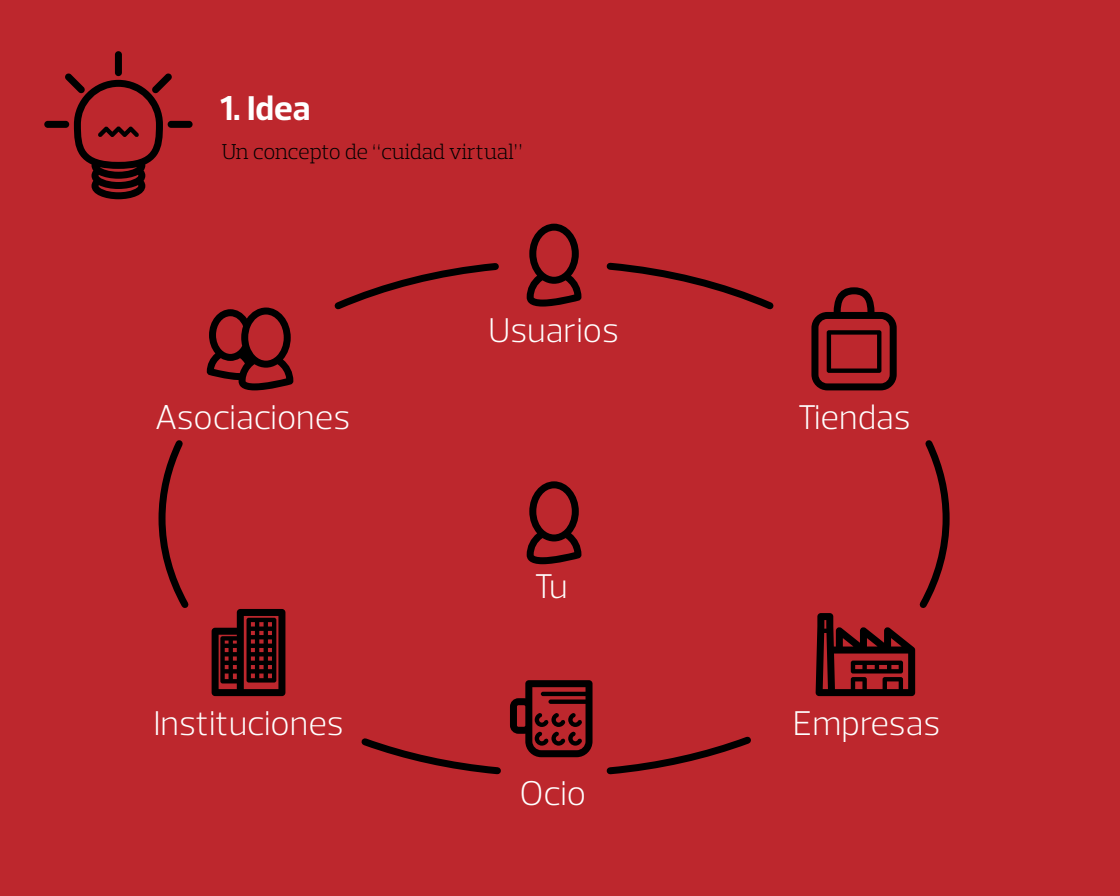
<style>
.page{position:relative;width:1120px;height:896px;background:#bd272d}
.page>*{position:absolute;margin:0;border:0;box-sizing:border-box;transform-origin:0 0}
.t1{font:300 35px "Prelo";color:#fff}
.t2{font:700 35px "Prelo";color:#fff}
.t3{font:300 21.88px "Prelo Slab";letter-spacing:-.01em;color:#000}
</style>
<div class="page">
<svg style="left:527px;top:481px;width:54px;height:83px"></svg>
<svg style="left:527px;top:224px;width:54px;height:83px"></svg>
<svg style="left:207px;top:308px;width:86px;height:82px"></svg>
<svg style="left:811px;top:287px;width:86px;height:103px"></svg>
<svg style="left:212px;top:609px;width:73px;height:87px"></svg>
<div style="left:168px;top:121px;width:25px;height:7px;background:#000;border-radius:4px"></div>
<div style="left:115px;top:51px;width:7px;height:25px;background:#000;border-radius:4px"></div>
<div style="left:44px;top:121px;width:25px;height:7px;background:#000;border-radius:4px"></div>
<svg style="left:65px;top:73px;width:107px;height:126px"></svg>
<svg style="left:606px;top:262px;width:168px;height:48px"></svg>
<svg style="left:334px;top:263px;width:165px;height:47px"></svg>
<svg style="left:158px;top:440px;width:31px;height:168px"></svg>
<svg style="left:361px;top:680px;width:232px;height:95px"></svg>
<svg style="left:606px;top:736px;width:145px;height:39px"></svg>
<svg style="left:816px;top:440px;width:134px;height:256px"></svg>
<p class="t2" style="left:220px;top:87px;width:92px">1. Idea</p>
<p class="t3" style="left:222px;top:138px;width:303px">Un concepto de “cuidad virtual”</p>
<p class="t1" style="left:155px;top:396px;width:197px">Asociaciones</p>
<p class="t1" style="left:153px;top:702px;width:192px">Instituciones</p>
<p class="t1" style="left:488px;top:309px;width:132px">Usuarios</p>
<p class="t1" style="left:534px;top:565px;width:35px">Tu</p>
<p class="t1" style="left:519px;top:771px;width:68px">Ocio</p>
<p class="t1" style="left:797px;top:396px;width:115px">Tiendas</p>
<p class="t1" style="left:793px;top:702px;width:149px">Empresas</p>
</div>
